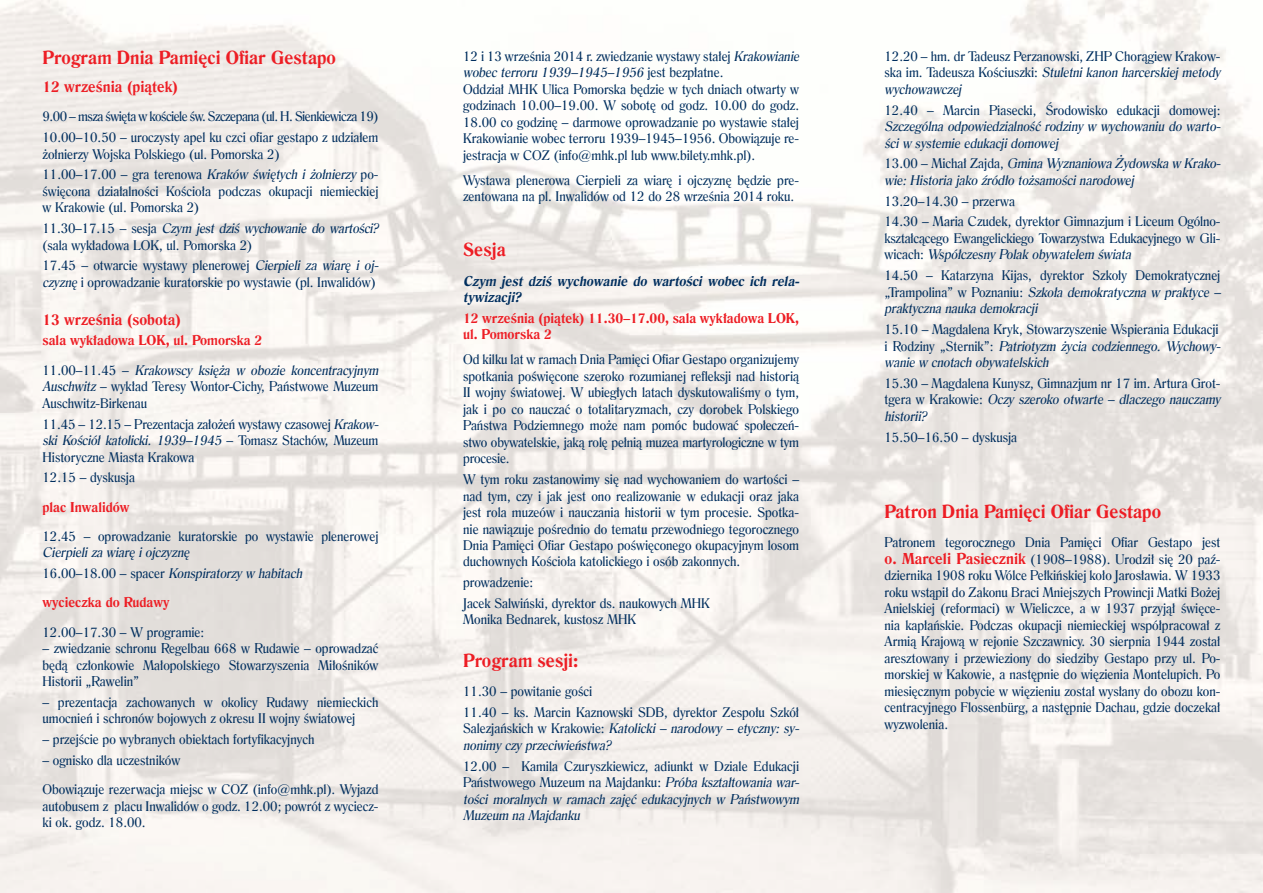
<style>
.page{position:relative;width:1263px;height:893px;background:#fff}
.page>*{position:absolute;margin:0;border:0;box-sizing:border-box;transform-origin:0 0}
.t1{font:700 18px "Romana EU";color:#ed1d24}
.t2{font:700 15px "Romana EU";color:#ed1d24}
.t3{font:13.5px/16.5px "Romana EU";color:#002e5e}
.t4{font:italic 13.5px/16.5px "Romana EU";color:#002e5e}
.t5{font:13.5px/20.7px "Romana EU";letter-spacing:-.035em;color:#002e5e}
.t6{font:700 13.5px/16.5px "Romana EU";color:#ed1d24}
.t7{font:italic 700 13.5px/16.5px "Romana EU";color:#002e5e}
.s1{font-style:italic}
.s2{font-weight:700;font-style:normal;color:#ed1d24}
.s3{font-style:normal}
.s4{font-weight:700;font-size:15px;color:#ed1d24}
</style>
<div class="page">
<h1 class="t1" style="left:43px;top:47px;width:295px">Program Dnia Pamięci Ofiar Gestapo</h1>
<p class="t2" style="left:43px;top:78px;width:137px">12 września (piątek)</p>
<p class="t5" style="left:43px;top:107px;width:337px">9.00 – msza święta w kościele św. Szczepana (ul. H. Sienkiewicza 19)<br>10.00–10.50 – uroczysty apel ku czci ofiar gestapo z udziałem</p>
<p class="t3" style="left:43px;top:144px;width:337px;line-height:20.7px">żołnierzy Wojska Polskiego (ul. Pomorska 2)<br>11.00–17.00 – gra terenowa <span class="s1">Kraków świętych i żołnierzy</span> po-</p>
<p class="t3" style="left:43px;top:183px;width:337px">święcona działalności Kościoła podczas okupacji niemieckiej w Krakowie (ul. Pomorska 2)</p>
<p class="t3" style="left:43px;top:221px;width:341px">1 1 . 3 0 – 1 7 . 1 5 – s e s j a <span class="s1">Czym jest dziś wychowanie do wartości? </span>(sala wykładowa LOK, ul. Pomorska 2)</p>
<p class="t3" style="left:43px;top:258px;width:341px">17.45 – otwarcie wystawy plenerowej <span class="s1">Cierpieli za wiarę i oj&shy;czyznę</span> i oprowadzanie kuratorskie po wystawie (pl. Inwalidów)</p>
<p class="t2" style="left:43px;top:310px;width:140px">13 września (sobota)</p>
<p class="t4" style="left:43px;top:327px;width:340px;line-height:29.2px"><span class="s2">sala wykładowa LOK, ul. Pomorska 2<br></span><span class="s3">1 1 . 0 0 – 1 1 . 4 5 –</span> Krakowscy księża w obozie koncentracyjnym</p>
<p class="t3" style="left:43px;top:379px;width:337px"><span class="s1">Auschwitz</span> – wykład Teresy Wontor-Cichy, Państwowe Muzeum<br>Auschwitz-Birkenau</p>
<p class="t3" style="left:43px;top:416px;width:341px">11.45 – 12.15 – Prezentacja założeń wystawy czasowej <span class="s1">Krakow&shy;ski Kościół katolicki. 1939–1945</span> – To m a s z S t a c h ó w, M u z e u m<br>Historyczne Miasta Krakowa</p>
<p class="t3" style="left:43px;top:470px;width:94px">12.15 – dyskusja</p>
<p class="t6" style="left:43px;top:500px;width:88px">plac Inwalidów</p>
<p class="t3" style="left:43px;top:528px;width:337px">12.45 – oprowadzanie kuratorskie po wystawie plenerowej</p>
<p class="t4" style="left:43px;top:543px;width:264px;line-height:20.7px">Cierpieliza wiarę iojczyznę<br><span class="s3">1 6 . 0 0 – 1 8 . 0 0 – s p a c e r</span> Konspiratorzyw habitach</p>
<p class="t6" style="left:43px;top:595px;width:129px">wycieczka do Rudawy</p>
<p class="t3" style="left:43px;top:624px;width:163px">12.00–17.30 – W programie:</p>
<p class="t3" style="left:43px;top:641px;width:337px;text-align:justify">– zwiedzanie schronu Regelbau 668 w Rudawie – oprowadzać będą członkowie Małopolskiego Stowarzyszenia Miłośników Historii „Rawelin”</p>
<p class="t3" style="left:43px;top:694px;width:337px">– prezentacja zachowanych w okolicy Rudawy niemieckich umocnień i schronów bojowych z okresu II wojny światowej</p>
<p class="t3" style="left:43px;top:731px;width:273px">– przejście po wybranych obiektach fortyfikacyjnych</p>
<p class="t3" style="left:43px;top:746px;width:337px;line-height:29.2px">– ognisko dla uczestników<br>Obowiązuje rezerwacja miejsc w COZ (info@mhk.pl). Wyjazd</p>
<p class="t3" style="left:43px;top:798px;width:337px">autobusem z placu Inwalidów o godz. 12.00; powrót z wyciecz&shy;ki ok. godz. 18.00.</p>
<p class="t3" style="left:463px;top:48px;width:341px">12 i 13 września 2014 r. zwiedzanie wystawy stałej <span class="s1">Krakowianie wobecterroru 1939–1945–1956</span> j e s t b e z p ł a t n e .<br>Oddział MHK Ulica Pomorska będzie w tych dniach otwarty w godzinach 10.00–19.00. W sobotę od godz. 10.00 do godz.<br>18.00 co godzinę – darmowe oprowadzanie po wystawie stałej Krakowianie wobec terroru 1939–1945–1956. Obowiązuje re&shy;jestracja w COZ (info@mhk.pl lub www.bilety.mhk.pl).</p>
<p class="t3" style="left:463px;top:172px;width:337px">Wystawa plenerowa Cierpieli za wiarę i ojczyznę będzie pre&shy;zentowana na pl. Inwalidów od 12 do 28 września 2014 roku.</p>
<h1 class="t1" style="left:463px;top:239px;width:44px">Sesja</h1>
<p class="t7" style="left:463px;top:274px;width:341px">Czym jest dziś wychowanie do wartości wobec ich rela&shy;tywizacj i?</p>
<p class="t6" style="left:463px;top:311px;width:337px">12 września (piątek) 11.30–17.00, sala wykładowa LOK, ul. Pomorska 2</p>
<p class="t3" style="left:463px;top:352px;width:337px;text-align:justify">Od kilku lat w ramach Dnia Pamięci Ofiar Gestapo organizujemy spotkania poświęcone szeroko rozumianej refleksji nad historią II wojny światowej. W ubiegłych latach dyskutowaliśmy o tym, jak i po co nauczać o totalitaryzmach, czy dorobek Polskiego Państwa Podziemnego może nam pomóc budować społeczeń&shy;stwo obywatelskie, jaką rolę pełnią muzea martyrologiczne w tym procesie.</p>
<p class="t3" style="left:463px;top:471px;width:337px;text-align:justify">W tym roku zastanowimy się nad wychowaniem do wartości – nad tym, czy i jak jest ono realizowanie w edukacji oraz jaka jest rola muzeów i nauczania historii w tym procesie. Spotka&shy;nie nawiązuje pośrednio do tematu przewodniego tegorocznego Dnia Pamięci Ofiar Gestapo poświęconego okupacyjnym losom duchownych Kościoła katolickiego i osób zakonnych.</p>
<p class="t3" style="left:463px;top:573px;width:248px;line-height:20.7px">prowadzenie:<br>Jacek Salwiński, dyrektor ds. naukowych MHK</p>
<p class="t3" style="left:463px;top:612px;width:175px">Monika Bednarek, kustosz MHK</p>
<h1 class="t1" style="left:463px;top:649px;width:117px">Program sesji:</h1>
<p class="t3" style="left:463px;top:681px;width:337px;line-height:20.7px">11.30 – powitanie gości<br>11.40 – ks. Marcin Kaznowski SDB, dyrektor Zespołu Szkół</p>
<p class="t4" style="left:463px;top:721px;width:341px"><span class="s3">S a l e zj a ń s k i c h w K r a k o w i e :</span> Katolicki – narodowy – etyczny: sy&shy;nonimyczyprzeciwieństwa?</p>
<p class="t4" style="left:463px;top:758px;width:341px"><span class="s3">12.00 – Kamila Czuryszkiewicz, adiunkt w Dziale Edukacji Państwowego Muzeum na Majdanku:</span> Próba kształtowania war&shy;tości moralnych w ramach zajęć edukacyjnych w Państwowym Muzeum na Majdanku</p>
<p class="t3" style="left:884px;top:48px;width:340px">12.20 – hm. dr Tadeusz Perzanowski, ZHP Chorągiew Krakow&shy;s k a i m . Ta d e u s z a K o ś c i u s z k i : <span class="s1">Stuletnikanon harcerskiejmetody wychowawczej</span></p>
<p class="t3" style="left:884px;top:102px;width:337px">12.40 – Marcin Piasecki, Środowisko edukacji domowej:</p>
<p class="t4" style="left:884px;top:119px;width:340px">Szczególna odpowiedzialność rodziny w wychowaniu do warto&shy;ściw systemie edukacjidomowej</p>
<p class="t4" style="left:884px;top:156px;width:340px"><span class="s3">1 3 . 0 0 – M i c h a ł Z a j d a ,</span> Gmina Wyznaniowa Żydowska w Krako&shy;wie:Historia jako źródło tożsamościnarodowej</p>
<p class="t3" style="left:884px;top:191px;width:337px;line-height:20.7px">13.20–14.30 – przerwa<br>14.30 – Maria Czudek, dyrektor Gimnazjum i Liceum Ogólno-</p>
<p class="t3" style="left:884px;top:230px;width:337px">kształcącego Ewangelickiego Towarzystwa Edukacyjnego w Gli&shy;w i c a c h : <span class="s1">WspółczesnyPolak obywatelem świata</span></p>
<p class="t3" style="left:884px;top:268px;width:340px">14.50 – Katarzyna Kijas, dyrektor Szkoły Demokratycznej „Tr a m p o l i n a ” w Po z n a n i u : <span class="s1">Szkoła demokratyczna w praktyce – praktyczna nauka demokracji</span></p>
<p class="t3" style="left:884px;top:321px;width:340px">15.10 – Magdalena Kryk, Stowarzyszenie Wspierania Edukacji i R o d z i n y „ S t e r n i k ” : <span class="s1">Patriotyzm życia codziennego. Wychowy&shy;wanie w cnotach obywatelskich</span></p>
<p class="t3" style="left:884px;top:375px;width:340px">15.30 – Magdalena Kunysz, Gimnazjum nr 17 im. Artura Grot&shy;t g e r a w K r a k o w i e : <span class="s1">Oczy szeroko otwarte – dlaczego nauczamy historii?</span></p>
<p class="t3" style="left:884px;top:429px;width:134px">15.50–16.50 – dyskusja</p>
<h1 class="t1" style="left:884px;top:501px;width:278px">Patron Dnia Pamięci Ofiar Gestapo</h1>
<p class="t3" style="left:884px;top:535px;width:337px;text-align:justify">Patronem tegorocznego Dnia Pamięci Ofiar Gestapo jest <span class="s4">o. Marceli Pasiecznik</span> (1908–1988). Urodził się 20 paź&shy;dziernika 1908 roku Wólce Pełkińskiej koło Jarosławia. W 1933 roku wstąpił do Zakonu Braci Mniejszych Prowincji Matki Bożej Anielskiej (reformaci) w Wieliczce, a w 1937 przyjął święce&shy;nia kapłańskie. Podczas okupacji niemieckiej współpracował z Armią Krajową w rejonie Szczawnicy. 30 sierpnia 1944 został aresztowany i przewieziony do siedziby Gestapo przy ul. Po&shy;morskiej w Kakowie, a następnie do więzienia Montelupich. Po miesięcznym pobycie w więzieniu został wysłany do obozu kon&shy;centracyjnego Flossenbürg, a następnie Dachau, gdzie doczekał wyzwolenia.</p>
</div>
